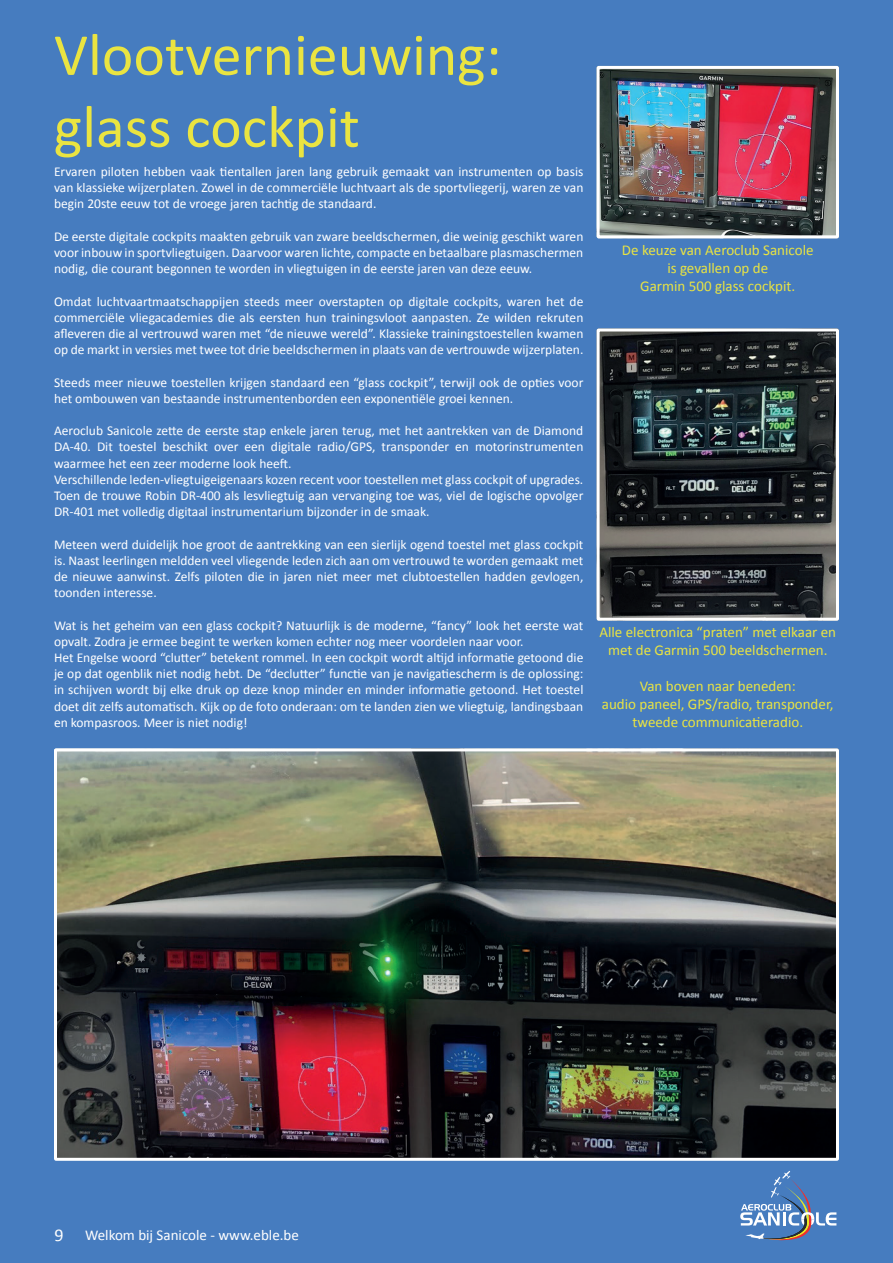
<style>
.page{position:relative;width:893px;height:1263px;background:#467cbf}
.page>*{position:absolute;margin:0;border:0;box-sizing:border-box;transform-origin:0 0}
.t1{font:60px/72px "Calibri";color:#eae441}
.t2{font:15px/18px "Calibri";color:#eae441;text-align:center}
.t3{font:15px "Calibri";color:#fff}
.t4{font:13.5px/16.2px "Calibri";color:#fff;text-align:justify}
.s1{font-size:18px}
</style>
<div class="page">
<svg style="left:740px;top:1171px;width:96px;height:70px"></svg>
<img style="left:601px;top:70px;width:234px;height:164px">
<div style="left:597px;top:66px;width:242px;height:172px;border:3px solid #fff"></div>
<img style="left:601px;top:332px;width:234px;height:285px">
<div style="left:597px;top:328px;width:242px;height:293px;border:3px solid #fff"></div>
<img style="left:58px;top:752px;width:777px;height:405px">
<div style="left:54px;top:748px;width:785px;height:413px;border:3px solid #fff"></div>
<h1 class="t1" style="left:54px;top:19px;width:449px">Vlootvernieuwing: glass cockpit</h1>
<p class="t4" style="left:54px;top:163px;width:531px">Ervaren piloten hebben vaak tientallen jaren lang gebruik gemaakt van instrumenten op basis van klassieke wijzerplaten. Zowel in de commerciële luchtvaart als de sportvliegerij, waren ze van begin 20ste eeuw tot de vroege jaren tachtig de standaard.</p>
<p class="t4" style="left:54px;top:228px;width:531px">De eerste digitale cockpits maakten gebruik van zware beeldschermen, die weinig geschikt waren voor inbouw in sportvliegtuigen. Daarvoor waren lichte, compacte en betaalbare plasmaschermen nodig, die courant begonnen te worden in vliegtuigen in de eerste jaren van deze eeuw.</p>
<p class="t4" style="left:54px;top:293px;width:531px">Omdat luchtvaartmaatschappijen steeds meer overstapten op digitale cockpits, waren het de commerciële vliegacademies die als eersten hun trainingsvloot aanpasten. Ze wilden rekruten afleveren die al vertrouwd waren met “de nieuwe wereld”. Klassieke trainingstoestellen kwamen op de markt in versies met twee tot drie beeldschermen in plaats van de vertrouwde wijzerplaten.</p>
<p class="t4" style="left:54px;top:374px;width:531px">Steeds meer nieuwe toestellen krijgen standaard een “glass cockpit”, terwijl ook de opties voor het ombouwen van bestaande instrumentenborden een exponentiële groei kennen.</p>
<p class="t4" style="left:54px;top:423px;width:531px;text-align:left">Aeroclub Sanicole zette de eerste stap enkele jaren terug, met het aantrekken van de Diamond DA-40. Dit toestel beschikt over een digitale radio/GPS, transponder en motorinstrumenten waarmee het een zeer moderne look heeft.<br>Verschillende leden-vliegtuigeigenaars kozen recent voor toestellen met glass cockpit of upgrades.<br>Toen de trouwe Robin DR-400 als lesvliegtuig aan vervanging toe was, viel de logische opvolger DR-401 met volledig digitaal instrumentarium bijzonder in de smaak.</p>
<p class="t4" style="left:54px;top:536px;width:531px">Meteen werd duidelijk hoe groot de aantrekking van een sierlijk ogend toestel met glass cockpit is. Naast leerlingen meldden veel vliegende leden zich aan om vertrouwd te worden gemaakt met de nieuwe aanwinst. Zelfs piloten die in jaren niet meer met clubtoestellen hadden gevlogen, toonden interesse.</p>
<p class="t4" style="left:54px;top:617px;width:531px;text-align:left">Wat is het geheim van een glass cockpit? Natuurlijk is de moderne, “fancy” look het eerste wat opvalt. Zodra je ermee begint te werken komen echter nog meer voordelen naar voor.<br>Het Engelse woord “clutter” betekent rommel. In een cockpit wordt altijd informatie getoond die je op dat ogenblik niet nodig hebt. De “declutter” functie van je navigatiescherm is de oplossing: in schijven wordt bij elke druk op deze knop minder en minder informatie getoond. Het toestel doet dit zelfs automatisch. Kijk op de foto onderaan: om te landen zien we vliegtuig, landingsbaan en kompasroos. Meer is niet nodig!</p>
<p class="t2" style="left:622px;top:241px;width:193px">De keuze van Aeroclub Sanicole is gevallen op de<br>Garmin 500 glass cockpit.</p>
<p class="t2" style="left:599px;top:623px;width:238px">Alle electronica “praten” met elkaar en met de Garmin 500 beeldschermen.</p>
<p class="t2" style="left:602px;top:677px;width:233px">Van boven naar beneden:<br>audio paneel, GPS/radio, transponder, tweede communicatieradio.</p>
<p class="t3" style="left:55px;top:1226px;width:246px"><span class="s1">9</span> Welkom bij Sanicole - www.eble.be</p>
</div>
